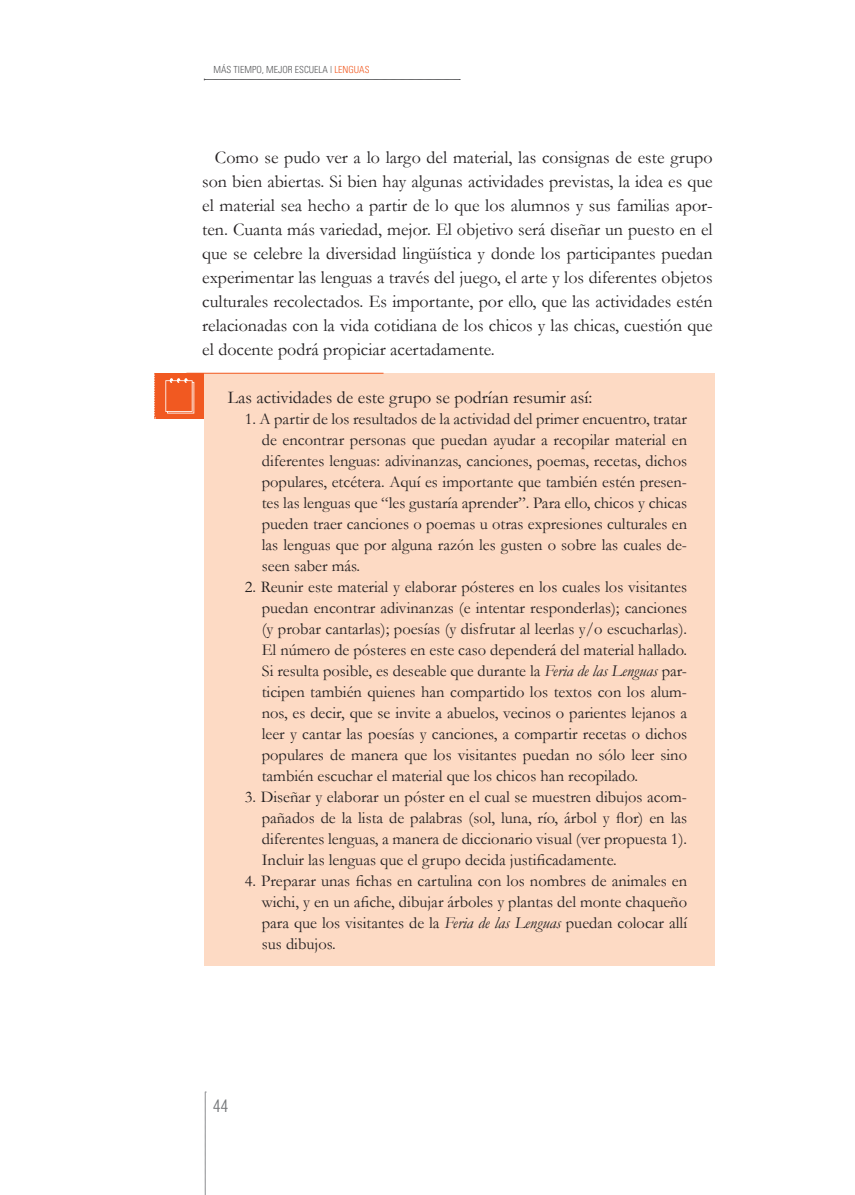
<style>
.page{position:relative;width:855px;height:1195px;background:#fff}
.page>*{position:absolute;margin:0;border:0;box-sizing:border-box;transform-origin:0 0}
.t1{font:18px/24px "Garamond";color:#231f20;text-align:justify}
.t2{font:300 condensed 18px "AG Book BQ";color:#76787b}
.t3{font:16.5px/21px "Garamond";color:#231f20;text-align:justify}
.t4{font:300 condensed 9.75px "Univers";color:#57585a}
.s1{color:#f15921}
.s2{font-style:italic}
</style>
<div class="page">
<svg style="left:205px;top:1092px;width:1px;height:103px"></svg>
<svg style="left:204px;top:79px;width:256px;height:1px"></svg>
<div style="left:204px;top:373px;width:510px;height:593px;background:#fddac4"></div>
<hr style="left:186px;top:373px;width:197px;height:1px;background:#f15921">
<div style="left:154px;top:373px;width:50px;height:45px;background:#f15921"></div>
<svg style="left:154px;top:373px;width:2px;height:46px"></svg>
<svg style="left:165px;top:378px;width:29px;height:35px"></svg>
<p class="t4" style="left:213px;top:64px;width:147px">MÁS TIEMPO, MEJOR ESCUELA | <span class="s1">LENGUAS</span></p>
<p class="t1" style="left:202px;top:145px;width:512px;text-indent:13px">Como se pudo ver a lo largo del material, las consignas de este grupo son bien abiertas. Si bien hay algunas actividades previstas, la idea es que el material sea hecho a partir de lo que los alumnos y sus familias apor&shy;ten. Cuanta más variedad, mejor. El objetivo será diseñar un puesto en el que se celebre la diversidad lingüística y donde los participantes puedan experimentar las lenguas a través del juego, el arte y los diferentes objetos culturales recolectados. Es importante, por ello, que las actividades estén relacionadas con la vida cotidiana de los chicos y las chicas, cuestión que el docente podrá propiciar acertadamente.</p>
<p class="t1" style="left:228px;top:385px;width:366px">Las actividades de este grupo se podrían resumir así:</p>
<p class="t3" style="left:262px;top:408px;width:427px;text-indent:-17px">1. A partir de los resultados de la actividad del primer encuentro, tratar de encontrar personas que puedan ayudar a recopilar material en diferentes lenguas: adivinanzas, canciones, poemas, recetas, dichos populares, etcétera. Aquí es importante que también estén presen&shy;tes las lenguas que “les gustaría aprender”. Para ello, chicos y chicas pueden traer canciones o poemas u otras expresiones culturales en las lenguas que por alguna razón les gusten o sobre las cuales de&shy;seen saber más.</p>
<p class="t3" style="left:262px;top:576px;width:427px;text-indent:-17px">2. Reunir este material y elaborar pósteres en los cuales los visitantes puedan encontrar adivinanzas (e intentar responderlas); canciones (y probar cantarlas); poesías (y disfrutar al leerlas y/o escucharlas).<br>El número de pósteres en este caso dependerá del material hallado.<br>Si resulta posible, es deseable que durante la <span class="s2">Feria de las Lenguas</span> par&shy;ticipen también quienes han compartido los textos con los alum&shy;nos, es decir, que se invite a abuelos, vecinos o parientes lejanos a leer y cantar las poesías y canciones, a compartir recetas o dichos populares de manera que los visitantes puedan no sólo leer sino también escuchar el material que los chicos han recopilado.</p>
<p class="t3" style="left:262px;top:786px;width:427px;text-indent:-17px">3. Diseñar y elaborar un póster en el cual se muestren dibujos acom&shy;pañados de la lista de palabras (sol, luna, río, árbol y flor) en las diferentes lenguas, a manera de diccionario visual (ver propuesta 1).<br>Incluir las lenguas que el grupo decida justificadamente.</p>
<p class="t3" style="left:262px;top:870px;width:427px;text-indent:-17px">4. Preparar unas fichas en cartulina con los nombres de animales en wichi, y en un afiche, dibujar árboles y plantas del monte chaqueño para que los visitantes de la <span class="s2">Feria de las Lenguas</span> puedan colocar allí sus dibujos.</p>
<p class="t2" style="left:213px;top:1096px;width:17px">44</p>
</div>
